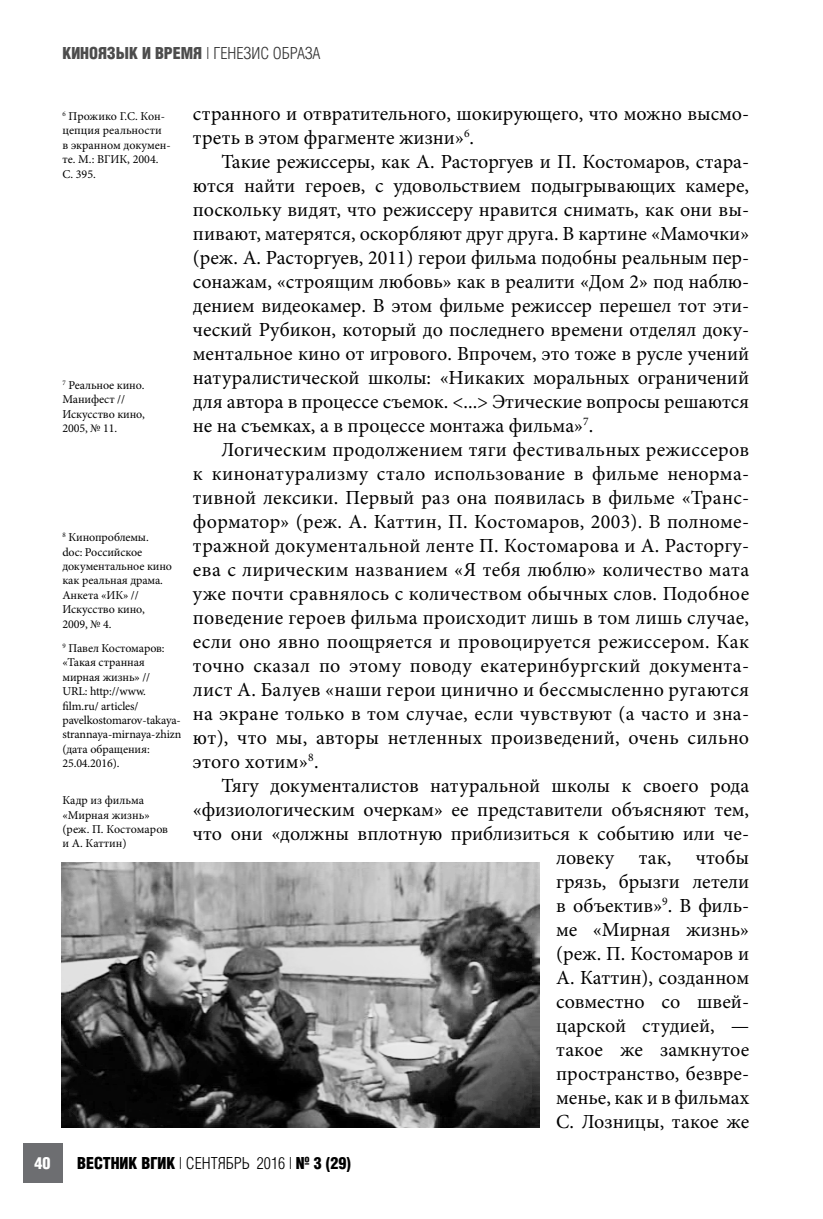
<style>
.page{position:relative;width:823px;height:1219px;background:#fff}
.page>*{position:absolute;margin:0;border:0;box-sizing:border-box;transform-origin:0 0}
.t1{font:20px/24px "Minion Pro";color:#000;text-align:justify}
.t2{font:700 16px "AG Letterica Cond L";color:#000}
.t3{font:700 16px "AG Letterica Cond L";color:#4d4d4d}
.t4{font:700 16px "AG Letterica Cond L";color:#fff}
.t5{font:12px/14.4px "Minion Pro";letter-spacing:-.01em;color:#000}
.s1{font-weight:400;color:#333}
.s2{font-weight:400}
</style>
<div class="page">
<div style="left:23px;top:1143px;width:39px;height:40px;background:#6d6e71"></div>
<img style="left:62px;top:862px;width:477px;height:265px">
<p class="t3" style="left:62px;top:43px;width:259px">КИНОЯЗЫК И ВРЕМЯ <span class="s1">| ГЕНЕЗИС ОБРАЗА</span></p>
<p class="t5" style="left:62px;top:109px;width:110px"><sup>6</sup> Прожико Г.С. Кон&shy;цепция реальности<br>в экранном докумен&shy;те. М.: ВГИК, 2004.<br>С. 395.</p>
<p class="t5" style="left:62px;top:378px;width:84px"><sup>7</sup> Реальное кино.<br>Манифест //<br>Искусство кино,<br>2005, № 11.</p>
<p class="t5" style="left:62px;top:530px;width:111px"><sup>8</sup> Кинопроблемы.<br>doc: Российское документальное кино как реальная драма.<br>Анкета «ИК» //<br>Искусство кино,<br>2009, № 4.</p>
<p class="t5" style="left:62px;top:641px;width:120px"><sup>9</sup> Павел Костомаров: «Такая странная мирная жизнь» //<br>URL: http://www. film.ru/ articles/ pavelkostomarov-takaya&shy;strannaya-mirnaya-zhizn (дата обращения:<br>25.04.2016).</p>
<p class="t5" style="left:62px;top:793px;width:107px">Кадр из фильма «Мирная жизнь» (реж. П. Костомаров и А. Каттин)</p>
<p class="t1" style="left:193px;top:102px;width:557px">странного и отвратительного, шокирующего, что можно высмо&shy;треть в этом фрагменте жизни»<sup>6</sup>.</p>
<p class="t1" style="left:193px;top:150px;width:557px;text-indent:28px">Такие режиссеры, как А. Расторгуев и П. Костомаров, стара&shy;ются найти героев, с удовольствием подыгрывающих камере, поскольку видят, что режиссеру нравится снимать, как они вы&shy;пивают, матерятся, оскорбляют друг друга. В картине «Мамочки» (реж. А. Расторгуев, 2011) герои фильма подобны реальным пер&shy;сонажам, «строящим любовь» как в реалити «Дом 2» под наблю&shy;дением видеокамер. В этом фильме режиссер перешел тот эти&shy;ческий Рубикон, который до последнего времени отделял доку&shy;ментальное кино от игрового. Впрочем, это тоже в русле учений натуралистической школы: «Никаких моральных ограничений для автора в процессе съемок. &lt;...&gt; Этические вопросы решаются не на съемках, а в процессе монтажа фильма»<sup>7</sup>.</p>
<p class="t1" style="left:193px;top:438px;width:557px;text-indent:28px">Логическим продолжением тяги фестивальных режиссеров к кинонатурализму стало использование в фильме ненорма&shy;тивной лексики. Первый раз она появилась в фильме «Транс&shy;форматор» (реж. А. Каттин, П. Костомаров, 2003). В полноме&shy;тражной документальной ленте П. Костомарова и А. Расторгу&shy;ева с лирическим названием «Я тебя люблю» количество мата уже почти сравнялось с количеством обычных слов. Подобное поведение героев фильма происходит лишь в том лишь случае, если оно явно поощряется и провоцируется режиссером. Как точно сказал по этому поводу екатеринбургский документа&shy;лист А. Балуев «наши герои цинично и бессмысленно ругаются на экране только в том случае, если чувствуют (а часто и зна&shy;ют), что мы, авторы нетленных произведений, очень сильно этого хотим»<sup>8</sup>.</p>
<p class="t1" style="left:193px;top:774px;width:557px;text-align:right">Тягу документалистов натуральной школы к своего рода «физиологическим очеркам» ее представители объясняют тем, что они «должны вплотную приблизиться к событию или че&shy;ловеку так, чтобы<br>грязь, брызги летели<br>в объектив»<sup>9</sup>. В филь-<br>ме «Мирная жизнь»<br>(реж. П. Костомаров и<br>А. Каттин), созданном<br>совместно со швей-<br>царской студией, —<br>такое же замкнутое<br>пространство, безвре-<br>менье, как и в фильмах<br>С. Лозницы, такое же</p>
<p class="t4" style="left:34px;top:1153px;width:17px">40</p>
<p class="t2" style="left:77px;top:1153px;width:275px">ВЕСТНИК ВГИК <span class="s2">| СЕНТЯБРЬ 2016 |</span> № 3 (29)</p>
</div>
